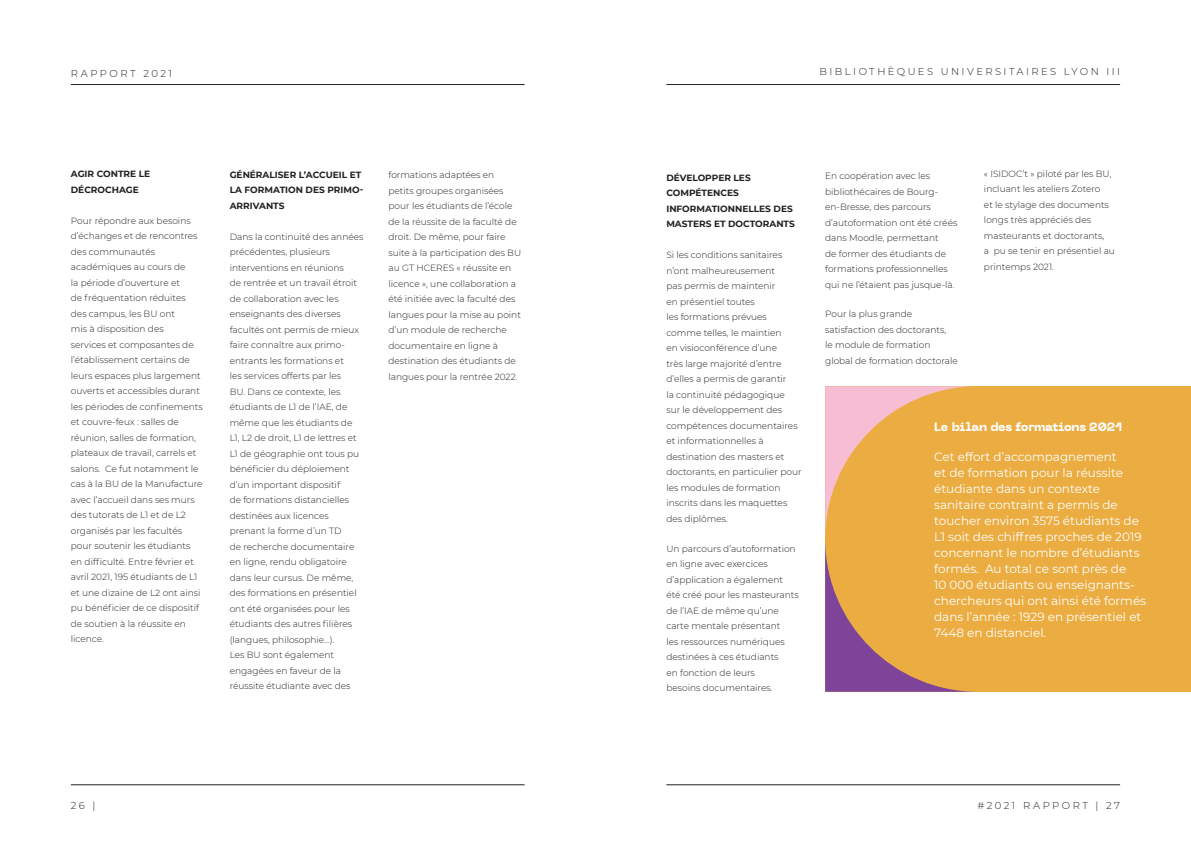
<style>
.page{position:relative;width:1191px;height:842px;background:#fff}
.page>*{position:absolute;margin:0;border:0;box-sizing:border-box;transform-origin:0 0}
.t1{font:12px/16px "Montserrat";color:#fff}
.t2{font:800 12px "Neue Machina";letter-spacing:-.02em;color:#fff}
.t3{font:300 10px "Montserrat";letter-spacing:.245em;color:#231f20}
.t4{font:300 9px/15.5px "Montserrat";color:#231f20}
.t5{font:700 9px/15.5px "Montserrat";color:#231f20}
</style>
<div class="page">
<div style="left:825px;top:386px;width:366px;height:306px;background:#ebad41"></div>
<svg style="left:825px;top:386px;width:148px;height:306px"></svg>
<hr style="left:71px;top:784px;width:453px;height:1px;background:#231f20">
<hr style="left:666px;top:784px;width:454px;height:1px;background:#231f20">
<hr style="left:71px;top:84px;width:453px;height:1px;background:#231f20">
<hr style="left:666px;top:84px;width:454px;height:1px;background:#231f20">
<p class="t3" style="left:71px;top:66px;width:103px">RAPPORT 2021</p>
<p class="t3" style="left:819px;top:65px;width:302px">BIBLIOTHÈQUES UNIVERSITAIRES LYON III</p>
<p class="t5" style="left:71px;top:166px;width:81px">AGIR CONTRE LE<br>DÉCROCHAGE</p>
<p class="t4" style="left:71px;top:212px;width:133px">Pour répondre aux besoins d’échanges et de rencontres des communautés académiques au cours de<br>la période d’ouverture et<br>de fréquentation réduites des campus, les BU ont<br>mis à disposition des<br>services et composantes de l’établissement certains de leurs espaces plus largement ouverts et accessibles durant les périodes de confinements et couvre-feux : salles de réunion, salles de formation, plateaux de travail, carrels et salons. Ce fut notamment le cas à la BU de la Manufacture avec l’accueil dans ses murs des tutorats de L1 et de L2 organisés par les facultés pour soutenir les étudiants en difficulté. Entre février et avril 2021, 195 étudiants de L1 et une dizaine de L2 ont ainsi pu bénéficier de ce dispositif de soutien à la réussite en licence.</p>
<p class="t5" style="left:230px;top:166px;width:135px">GÉNÉRALISER L’ACCUEIL ET<br>LA FORMATION DES PRIMO-<br>ARRIVANTS</p>
<p class="t4" style="left:230px;top:228px;width:135px">Dans la continuité des années précédentes, plusieurs interventions en réunions<br>de rentrée et un travail étroit de collaboration avec les enseignants des diverses facultés ont permis de mieux faire connaître aux primo&shy;entrants les formations et<br>les services offerts par les<br>BU. Dans ce contexte, les étudiants de L1 de l’IAE, de même que les étudiants de<br>L1, L2 de droit, L1 de lettres et<br>L1 de géographie ont tous pu bénéficier du déploiement d’un important dispositif<br>de formations distancielles destinées aux licences prenant la forme d’un TD<br>de recherche documentaire en ligne, rendu obligatoire dans leur cursus. De même, des formations en présentiel ont été organisées pour les étudiants des autres filières (langues, philosophie…).<br>Les BU sont également engagées en faveur de la réussite étudiante avec des</p>
<p class="t4" style="left:388px;top:167px;width:134px">formations adaptées en petits groupes organisées pour les étudiants de l’école de la réussite de la faculté de droit. De même, pour faire suite à la participation des BU au GT HCERES « réussite en licence », une collaboration a été initiée avec la faculté des langues pour la mise au point d’un module de recherche documentaire en ligne à destination des étudiants de langues pour la rentrée 2022.</p>
<p class="t5" style="left:666px;top:170px;width:130px">DÉVELOPPER LES<br>COMPÉTENCES<br>INFORMATIONNELLES DES<br>MASTERS ET DOCTORANTS</p>
<p class="t4" style="left:666px;top:247px;width:137px">Si les conditions sanitaires n’ont malheureusement<br>pas permis de maintenir<br>en présentiel toutes<br>les formations prévues comme telles, le maintien<br>en visioconférence d’une<br>très large majorité d’entre d’elles a permis de garantir<br>la continuité pédagogique<br>sur le développement des compétences documentaires et informationnelles à destination des masters et doctorants, en particulier pour les modules de formation inscrits dans les maquettes des diplômes.</p>
<p class="t4" style="left:666px;top:540px;width:134px">Un parcours d’autoformation en ligne avec exercices d’application a également été créé pour les masteurants de l’IAE de même qu’une carte mentale présentant<br>les ressources numériques destinées à ces étudiants<br>en fonction de leurs<br>besoins documentaires.</p>
<p class="t4" style="left:825px;top:168px;width:134px">En coopération avec les bibliothécaires de Bourg&shy;en-Bresse, des parcours d’autoformation ont été créés dans Moodle, permettant<br>de former des étudiants de formations professionnelles qui ne l’étaient pas jusque-là.</p>
<p class="t4" style="left:825px;top:306px;width:134px">Pour la plus grande satisfaction des doctorants,<br>le module de formation global de formation doctorale</p>
<p class="t4" style="left:984px;top:166px;width:132px">« ISIDOC’t » piloté par les BU, incluant les ateliers Zotero<br>et le stylage des documents longs très appréciés des masteurants et doctorants,<br>a pu se tenir en présentiel au printemps 2021.</p>
<h1 class="t2" style="left:934px;top:419px;width:189px">Le bilan des formations 2021</h1>
<p class="t1" style="left:934px;top:449px;width:213px">Cet effort d’accompagnement<br>et de formation pour la réussite étudiante dans un contexte sanitaire contraint a permis de toucher environ 3575 étudiants de<br>L1 soit des chiffres proches de 2019 concernant le nombre d’étudiants formés. Au total ce sont près de<br>10 000 étudiants ou enseignants&shy;chercheurs qui ont ainsi été formés dans l’année : 1929 en présentiel et<br>7448 en distanciel.</p>
<p class="t3" style="left:71px;top:798px;width:26px">26 |</p>
<p class="t3" style="left:977px;top:798px;width:144px">#2021 RAPPORT | 27</p>
</div>
